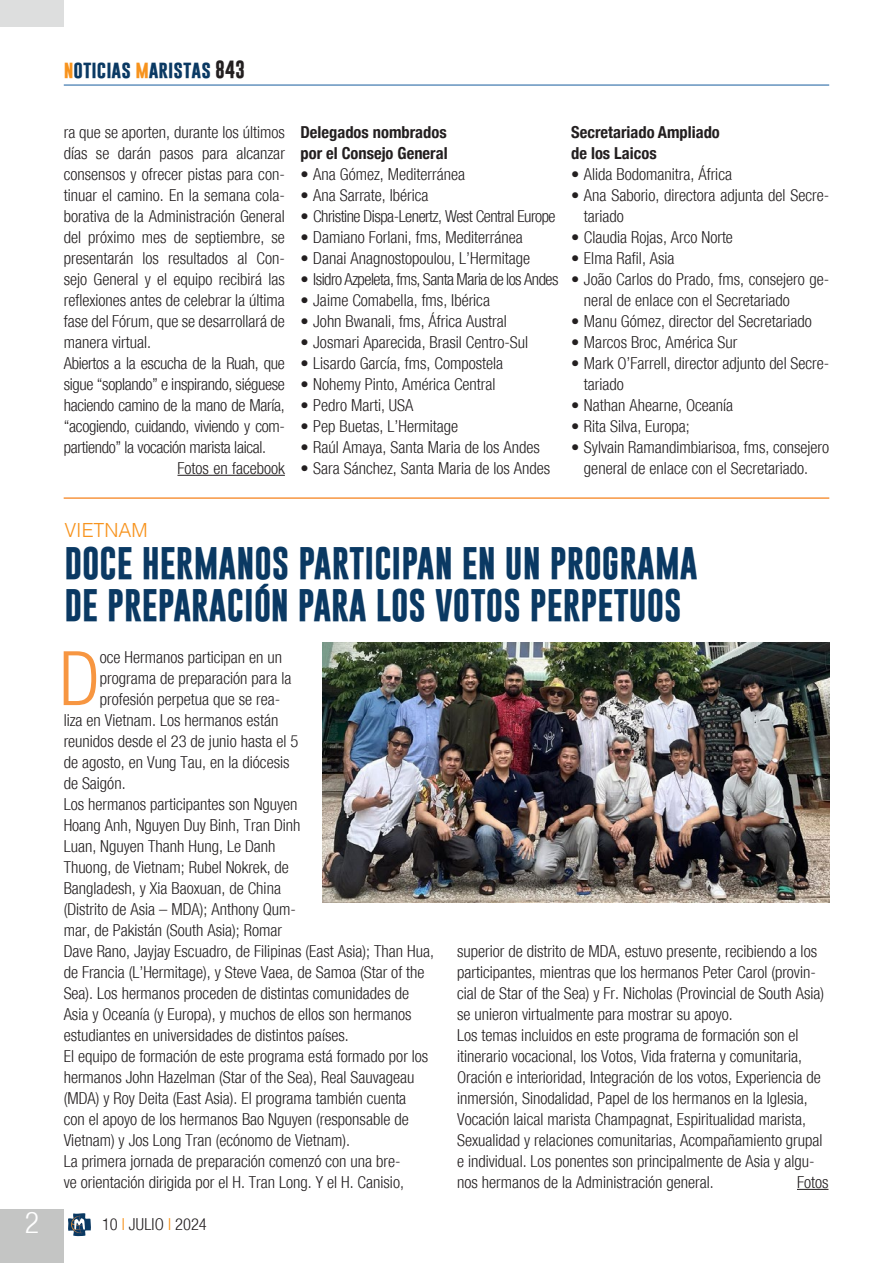
<style>
.page{position:relative;width:893px;height:1263px;background:#fff}
.page>*{position:absolute;margin:0;border:0;box-sizing:border-box;transform-origin:0 0}
.Testo_normal{font:300 condensed 75.3px "Helvetica Neue";color:#f79641}
.Titolo{font:700 33px "Gobold";color:#0a3963}
.t1{font:300 condensed 30px "Helvetica Neue";color:#fff}
.Titolo-2{font:300 19.5px "Helvetica";color:#f7931d}
.t2{font:700 18px "Gobold";color:#0a3963}
.Testo_normal-2{font:300 condensed 16.5px/21px "Helvetica Neue";color:#231f20}
.Testo_normal-3{font:300 condensed 16.5px "Helvetica Neue";letter-spacing:-.03em;color:#231f20}
.Testo_normal-4{font:700 condensed 16.5px "Helvetica Neue";color:#231f20}
.sommario{font:300 condensed 16.5px "Helvetica Neue";color:#231f20}
.s1{color:#f7931d}
.s2{color:#231f20}
</style>
<div class="page">
<div style="left:0;top:1209px;width:64px;height:54px;background:#c4c5c4"></div>
<hr style="left:64px;top:85px;width:765px;height:1px;background:#175d9e">
<svg style="left:68px;top:1213px;width:23px;height:23px"></svg>
<div style="left:0;top:0;width:64px;height:27px;background:#dddede"></div>
<hr style="left:177px;top:475px;width:108px;height:1px;background:#231f20">
<hr style="left:64px;top:497px;width:765px;height:2px;background:#f79641">
<hr style="left:797px;top:1189px;width:31px;height:1px;background:#231f20">
<img style="left:323px;top:642px;width:506px;height:261px">
<h3 class="t1" style="left:25px;top:1205px;width:16px">2</h3>
<p class="t2" style="left:64px;top:57px;width:183px"><span class="s1">n</span>oticias <span class="s1">m</span>aristas <span class="s2">843</span></p>
<p class="Testo_normal-2" style="left:64px;top:122px;width:223px;text-align:justify">ra que se aporten, durante los últimos días se darán pasos para alcanzar consensos y ofrecer pistas para con&shy;tinuar el camino. En la semana cola&shy;borativa de la Administración General del próximo mes de septiembre, se presentarán los resultados al Con&shy;sejo General y el equipo recibirá las reflexiones antes de celebrar la última fase del Fórum, que se desarrollará de manera virtual.</p>
<p class="Testo_normal-2" style="left:64px;top:353px;width:223px;text-align:justify">Abiertos a la escucha de la Ruah, que sigue “soplando” e inspirando, siéguese haciendo camino de la mano de María, “acogiendo, cuidando, viviendo y com&shy;partiendo” la vocación marista laical.</p>
<p class="sommario" style="left:177px;top:459px;width:109px">Fotos en facebook</p>
<p class="Testo_normal-4" style="left:300px;top:118px;width:148px">Delegados nombrados</p>
<p class="Testo_normal-4" style="left:300px;top:139px;width:149px">por el Consejo General</p>
<p class="Testo_normal-2" style="left:300px;top:164px;width:166px">• Ana Gómez, Mediterránea</p>
<p class="Testo_normal-2" style="left:300px;top:185px;width:130px">• Ana Sarrate, Ibérica</p>
<p class="Testo_normal-3" style="left:300px;top:207px;width:257px">• Christine Dispa-Lenertz, West Central Europe</p>
<p class="Testo_normal-2" style="left:300px;top:227px;width:224px">• Damiano Forlani, fms, Mediterránea</p>
<p class="Testo_normal-2" style="left:300px;top:248px;width:231px">• Danai Anagnostopoulou, L’Hermitage</p>
<p class="Testo_normal-3" style="left:300px;top:270px;width:259px">• Isidro Azpeleta, fms, Santa Maria de los Andes</p>
<p class="Testo_normal-2" style="left:300px;top:290px;width:191px">• Jaime Comabella, fms, Ibérica</p>
<p class="Testo_normal-2" style="left:300px;top:311px;width:208px">• John Bwanali, fms, África Austral</p>
<p class="Testo_normal-2" style="left:300px;top:332px;width:229px">• Josmari Aparecida, Brasil Centro-Sul</p>
<p class="Testo_normal-2" style="left:300px;top:353px;width:204px">• Lisardo García, fms, Compostela</p>
<p class="Testo_normal-2" style="left:300px;top:374px;width:197px">• Nohemy Pinto, América Central</p>
<p class="Testo_normal-2" style="left:300px;top:395px;width:114px">• Pedro Marti, USA</p>
<p class="Testo_normal-2" style="left:300px;top:416px;width:159px">• Pep Buetas, L’Hermitage</p>
<p class="Testo_normal-2" style="left:300px;top:437px;width:241px">• Raúl Amaya, Santa Maria de los Andes</p>
<p class="Testo_normal-2" style="left:300px;top:458px;width:251px">• Sara Sánchez, Santa Maria de los Andes</p>
<p class="Testo_normal-4" style="left:571px;top:118px;width:150px">Secretariado Ampliado</p>
<p class="Testo_normal-4" style="left:571px;top:139px;width:87px">de los Laicos</p>
<p class="Testo_normal-2" style="left:571px;top:164px;width:162px">• Alida Bodomanitra, África</p>
<p class="Testo_normal-2" style="left:584px;top:185px;width:247px;text-indent:-13px">• Ana Saborio, directora adjunta del Secre&shy;tariado</p>
<p class="Testo_normal-2" style="left:571px;top:227px;width:163px">• Claudia Rojas, Arco Norte</p>
<p class="Testo_normal-2" style="left:571px;top:248px;width:105px">• Elma Rafil, Asia</p>
<p class="Testo_normal-2" style="left:584px;top:269px;width:247px;text-indent:-13px">• João Carlos do Prado, fms, consejero ge&shy;neral de enlace con el Secretariado</p>
<p class="Testo_normal-2" style="left:571px;top:311px;width:242px">• Manu Gómez, director del Secretariado</p>
<p class="Testo_normal-2" style="left:571px;top:332px;width:168px">• Marcos Broc, América Sur</p>
<p class="Testo_normal-2" style="left:584px;top:353px;width:247px;text-indent:-13px">• Mark O’Farrell, director adjunto del Secre&shy;tariado</p>
<p class="Testo_normal-2" style="left:571px;top:395px;width:164px">• Nathan Ahearne, Oceanía</p>
<p class="Testo_normal-2" style="left:571px;top:416px;width:120px">• Rita Silva, Europa;</p>
<p class="Testo_normal-2" style="left:571px;top:437px;width:259px;text-align:center">• Sylvain Ramandimbiarisoa, fms, consejero general de enlace con el Secretariado.</p>
<p class="Titolo-2" style="left:64px;top:513px;width:85px">VIETNAM</p>
<p class="Titolo" style="left:64px;top:542px;width:635px">DOCE HERMANOS PARTICIPAN EN UN PROGRAMA</p>
<p class="Titolo" style="left:64px;top:584px;width:619px">DE PREPARACIÓN PARA LOS VOTOS PERPETUOS</p>
<p class="Testo_normal" style="left:59px;top:635px;width:42px">D</p>
<p class="Testo_normal-2" style="left:100px;top:647px;width:184px">oce Hermanos participan en un</p>
<p class="Testo_normal-2" style="left:100px;top:668px;width:193px">programa de preparación para la</p>
<p class="Testo_normal-2" style="left:100px;top:689px;width:182px">profesión perpetua que se rea-</p>
<p class="Testo_normal-2" style="left:64px;top:710px;width:216px">liza en Vietnam. Los hermanos están</p>
<p class="Testo_normal-2" style="left:64px;top:731px;width:236px">reunidos desde el 23 de junio hasta el 5</p>
<p class="Testo_normal-2" style="left:64px;top:752px;width:227px">de agosto, en Vung Tau, en la diócesis</p>
<p class="Testo_normal-2" style="left:64px;top:773px;width:63px">de Saigón.</p>
<p class="Testo_normal-2" style="left:64px;top:794px;width:372px">Los hermanos participantes son Nguyen<br>Hoang Anh, Nguyen Duy Binh, Tran Dinh<br>Luan, Nguyen Thanh Hung, Le Danh<br>Thuong, de Vietnam; Rubel Nokrek, de<br>Bangladesh, y Xia Baoxuan, de China<br>(Distrito de Asia – MDA); Anthony Qum-<br>mar, de Pakistán (South Asia); Romar<br>Dave Rano, Jayjay Escuadro, de Filipinas (East Asia); Than Hua, de Francia (L’Hermitage), y Steve Vaea, de Samoa (Star of the Sea). Los hermanos proceden de distintas comunidades de Asia y Oceanía (y Europa), y muchos de ellos son hermanos estudiantes en universidades de distintos países.</p>
<p class="Testo_normal-2" style="left:64px;top:1046px;width:366px">El equipo de formación de este programa está formado por los hermanos John Hazelman (Star of the Sea), Real Sauvageau (MDA) y Roy Deita (East Asia). El programa también cuenta con el apoyo de los hermanos Bao Nguyen (responsable de Vietnam) y Jos Long Tran (ecónomo de Vietnam).</p>
<p class="Testo_normal-2" style="left:64px;top:1151px;width:342px">La primera jornada de preparación comenzó con una bre&shy;ve orientación dirigida por el H. Tran Long. Y el H. Canisio,</p>
<p class="Testo_normal-2" style="left:102px;top:1214px;width:106px">10 <span class="s1">I</span> JULIO <span class="s1">I</span> 2024</p>
<p class="Testo_normal-2" style="left:457px;top:941px;width:369px">superior de distrito de MDA, estuvo presente, recibiendo a los participantes, mientras que los hermanos Peter Carol (provin&shy;cial de Star of the Sea) y Fr. Nicholas (Provincial de South Asia) se unieron virtualmente para mostrar su apoyo.</p>
<p class="Testo_normal-2" style="left:457px;top:1025px;width:367px">Los temas incluidos en este programa de formación son el itinerario vocacional, los Votos, Vida fraterna y comunitaria, Oración e interioridad, Integración de los votos, Experiencia de inmersión, Sinodalidad, Papel de los hermanos en la Iglesia, Vocación laical marista Champagnat, Espiritualidad marista, Sexualidad y relaciones comunitarias, Acompañamiento grupal e individual. Los ponentes son principalmente de Asia y algu&shy;nos hermanos de la Administración general.</p>
<p class="Testo_normal-2" style="left:797px;top:1172px;width:33px">Fotos</p>
</div>
